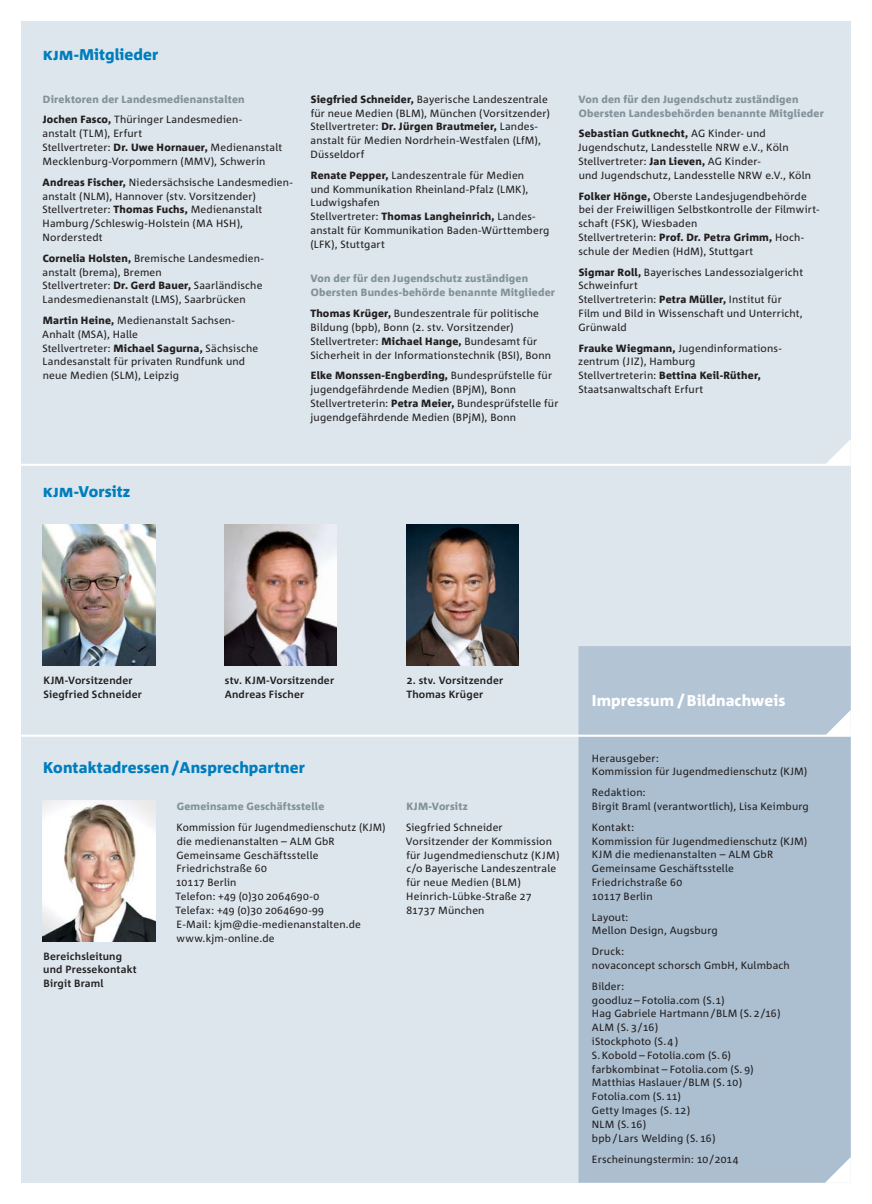
<style>
.page{position:relative;width:872px;height:1204px;background:#fff}
.page>*{position:absolute;margin:0;border:0;box-sizing:border-box;transform-origin:0 0}
.t1{font:800 15.6px "Corpid C1 s";letter-spacing:.005em;color:#007dbd}
.t2{font:800 15.6px "Corpid C1 s";letter-spacing:.005em;color:#fff}
.t3{font:10.5px/13.8px "Corpid C1 s";letter-spacing:.015em;color:#231f20}
.t4{font:800 10.5px/13.8px "Corpid C1 s";letter-spacing:.02em;color:#83929b}
.t5{font:700 10.5px/13.8px "Corpid C1 s";letter-spacing:.02em;color:#231f20}
.s1{color:#231f20}
.s2{font-weight:400;color:#231f20}
.s3{font-weight:800}
</style>
<div class="page">
<div style="left:21px;top:21px;width:829px;height:1161px;background:#dce6ec"></div>
<img style="left:43px;top:524px;width:112px;height:141px">
<img style="left:224px;top:524px;width:113px;height:141px">
<img style="left:406px;top:524px;width:113px;height:141px">
<img style="left:43px;top:800px;width:112px;height:141px">
<div style="left:578px;top:736px;width:272px;height:446px;background:#acbfd0"></div>
<svg style="left:825px;top:1157px;width:25px;height:25px"></svg>
<div style="left:578px;top:646px;width:272px;height:88px;background:#b3c4d4"></div>
<svg style="left:827px;top:440px;width:23px;height:23px"></svg>
<hr style="left:15px;top:463px;width:857px;height:3px;background:#fff">
<hr style="left:15px;top:734px;width:840px;height:2px;background:#fff">
<h1 class="t1" style="left:43px;top:47px;width:117px">KJM-Mitglieder</h1>
<p class="t4" style="left:43px;top:89px;width:203px;line-height:20.7px">Direktoren der Landesmedien anstalten<br><span class="s1">Jochen Fasco,</span> <span class="s2">Thüringer Landesmedien-</span></p>
<p class="t3" style="left:42px;top:127px;width:241px">anstalt (TLM), Erfurt<br>Stellvertreter: <span class="s3">Dr. Uwe Hornauer,</span> Medienanstalt<br>Mecklenburg-Vorpommern (MMV), Schwerin</p>
<p class="t3" style="left:42px;top:176px;width:252px"><span class="s3">Andreas Fischer,</span> Niedersächsische Landesmedien&shy;anstalt (NLM), Hannover (stv. Vorsitzender)<br>Stellvertreter: <span class="s3">Thomas Fuchs,</span> Medienanstalt Hamburg/Schleswig-Holstein (MA HSH), Norderstedt</p>
<p class="t3" style="left:42px;top:252px;width:223px"><span class="s3">Cornelia Holsten,</span> Bremische Landesmedien&shy;anstalt (brema), Bremen<br>Stellvertreter: <span class="s3">Dr. Gerd Bauer,</span> Saarländische Landesmedienanstalt (LMS), Saarbrücken</p>
<p class="t3" style="left:42px;top:314px;width:218px"><span class="s3">Martin Heine,</span> Medienanstalt Sachsen-Anhalt (MSA), Halle<br>Stellvertreter: <span class="s3">Michael Sagurna,</span> Sächsische Landesanstalt für privaten Rundfunk und neue Medien (SLM), Leipzig</p>
<p class="t3" style="left:310px;top:93px;width:241px"><span class="s3">Siegfried Schneider,</span> Bayerische Landeszentrale für neue Medien (BLM), München (Vorsitzender)<br>Stellvertreter: <span class="s3">Dr. Jürgen Brautmeier,</span> Landes&shy;anstalt für Medien Nordrhein-Westfalen (LfM), Düsseldorf</p>
<p class="t3" style="left:310px;top:169px;width:240px"><span class="s3">Renate Pepper,</span> Landeszentrale für Medien<br>und Kommunikation Rheinland-Pfalz (LMK), Ludwigshafen<br>Stellvertreter: <span class="s3">Thomas Langheinrich,</span> Landes&shy;anstalt für Kommunikation Baden-Württemberg (LFK), Stuttgart</p>
<p class="t4" style="left:310px;top:272px;width:246px">Von der für den Jugendschutz zuständigen<br>Obersten Bundes-behörde benannte Mitglieder</p>
<p class="t3" style="left:310px;top:307px;width:242px"><span class="s3">Thomas Krüger,</span> Bundeszentrale für politische Bildung (bpb), Bonn (2. stv. Vorsitzender)<br>Stellvertreter: <span class="s3">Michael Hange,</span> Bundesamt für Sicherheit in der Informationstechnik (BSI), Bonn</p>
<p class="t3" style="left:310px;top:369px;width:249px"><span class="s3">Elke Monssen-Engberding,</span> Bundesprüfstelle für jugendgefährdende Medien (BPjM), Bonn Stellvertreterin: <span class="s3">Petra Meier,</span> Bundesprüfstelle für jugendgefährdende Medien (BPjM), Bonn</p>
<p class="t4" style="left:578px;top:93px;width:247px">Von den für den Jugendschutz zuständigen<br>Obersten Landes behörden benannte Mitglieder</p>
<p class="t3" style="left:578px;top:127px;width:234px"><span class="s3">Sebastian Gutknecht,</span> AG Kinder- und Jugendschutz, Landesstelle NRW e.V., Köln Stellvertreter: <span class="s3">Jan Lieven,</span> AG Kinder-<br>und Jugendschutz, Landesstelle NRW e.V., Köln</p>
<p class="t3" style="left:578px;top:189px;width:242px"><span class="s3">Folker Hönge,</span> Oberste Landesjugendbehörde bei der Freiwilligen Selbstkontrolle der Filmwirt&shy;schaft (FSK), Wiesbaden<br>Stellvertreterin: <span class="s3">Prof. Dr. Petra Grimm,</span> Hoch&shy;schule der Medien (HdM), Stuttgart</p>
<p class="t3" style="left:578px;top:265px;width:226px"><span class="s3">Sigmar Roll,</span> Bayerisches Landessozialgericht<br>Schweinfurt<br>Stellvertreterin: <span class="s3">Petra Müller,</span> Institut für<br>Film und Bild in Wissenschaft und Unterricht,<br>Grünwald</p>
<p class="t3" style="left:578px;top:341px;width:205px"><span class="s3">Frauke Wiegmann,</span> Jugendinformations&shy;zentrum (JIZ), Hamburg<br>Stellvertreterin: <span class="s3">Bettina Keil-Rüther, </span>Staatsanwaltschaft Erfurt</p>
<h1 class="t1" style="left:43px;top:484px;width:89px">KJM-Vorsitz</h1>
<p class="t5" style="left:43px;top:674px;width:100px">KJM-Vorsitzender<br>Siegfried Schneider</p>
<p class="t5" style="left:225px;top:674px;width:111px">stv. KJM-Vorsitzender<br>Andreas Fischer</p>
<p class="t5" style="left:406px;top:674px;width:98px">2. stv. Vorsitzender<br>Thomas Krüger</p>
<h1 class="t1" style="left:43px;top:760px;width:263px">Kontaktadressen/Ansprechpartner</h1>
<p class="t5" style="left:43px;top:949px;width:95px">Bereichsleitung und Pressekontakt<br>Birgit Braml</p>
<p class="t4" style="left:177px;top:800px;width:149px">Gemeinsame Geschäftsstelle</p>
<p class="t3" style="left:176px;top:820px;width:211px">Kommission für Jugendmedienschutz (KJM) die medienanstalten – ALM GbR<br>Gemeinsame Geschäftsstelle<br>Friedrichstraße 60<br>10117 Berlin<br>Telefon: +49 (0)30 2064690-0<br>Telefax: +49 (0)30 2064690-99<br>E-Mail: kjm@die-medienanstalten.de www.kjm-online.de</p>
<p class="t4" style="left:406px;top:800px;width:63px">KJM-Vorsitz</p>
<p class="t3" style="left:406px;top:820px;width:155px">Siegfried Schneider<br>Vorsitzender der Kommission für Jugendmedienschutz (KJM) c/o Bayerische Landeszentrale für neue Medien (BLM)<br>Heinrich-Lübke-Straße 27<br>81737 München</p>
<h1 class="t2" style="left:592px;top:693px;width:195px">Impressum /Bildnachweis</h1>
<p class="t3" style="left:592px;top:751px;width:217px">Herausgeber:<br>Kommission für Jugendmedienschutz (KJM)</p>
<p class="t3" style="left:592px;top:786px;width:218px">Redaktion:<br>Birgit Braml (verantwortlich), Lisa Keimburg</p>
<p class="t3" style="left:592px;top:820px;width:217px">Kontakt:<br>Kommission für Jugendmedienschutz (KJM)<br>KJM die medienanstalten – ALM GbR<br>Gemeinsame Geschäftsstelle<br>Friedrichstraße 60<br>10117 Berlin</p>
<p class="t3" style="left:592px;top:910px;width:127px">Layout:<br>Mellon Design, Augsburg</p>
<p class="t3" style="left:592px;top:945px;width:199px">Druck:<br>novaconcept schorsch GmbH, Kulmbach</p>
<p class="t3" style="left:592px;top:979px;width:190px">Bilder:<br>goodluz – Fotolia.com (S.1)<br>Hag Gabriele Hartmann /BLM (S. 2/16)<br>ALM (S. 3/16)<br>iStockphoto (S. 4)<br>S.Kobold – Fotolia.com (S. 6) farbkombinat – Fotolia.com (S. 9)<br>Matthias Haslauer/BLM (S. 10)<br>Fotolia.com (S. 11)<br>Getty Images (S. 12)<br>NLM (S. 16)<br>bpb /Lars Welding (S. 16)</p>
<p class="t3" style="left:592px;top:1152px;width:148px">Erscheinungstermin: 10/2014</p>
</div>
